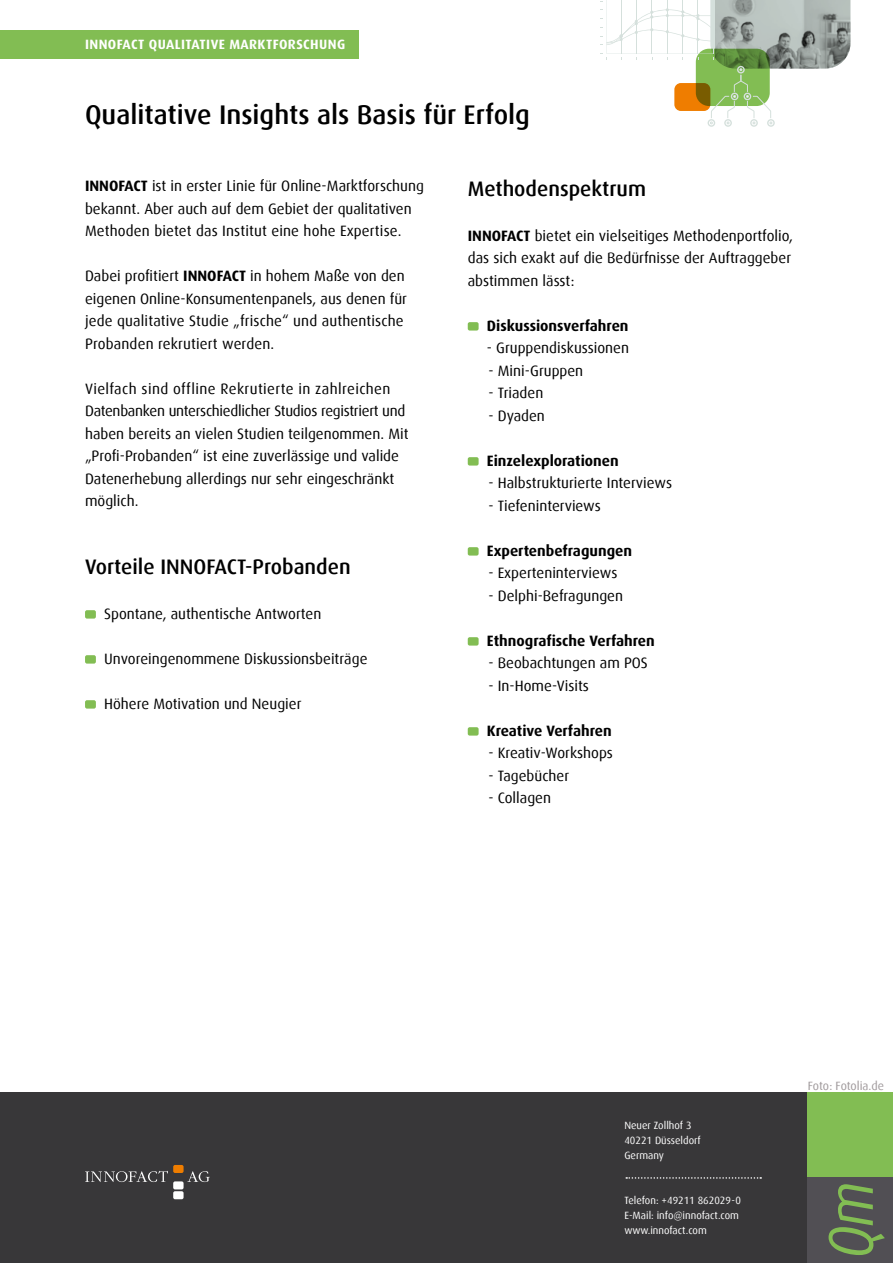
<style>
.page{position:relative;width:893px;height:1263px;background:#fff}
.page>*{position:absolute;margin:0;border:0;box-sizing:border-box;transform-origin:0 0}
.t1{font:italic 63.45px "Dax";color:#82bd53;scale:.84 1}
.t2{font:500 27px "Dax";color:#000}
.t3{font:500 21px "Dax";color:#000}
.t4{font:15px/22.5px "Dax";color:#000}
.t5{font:700 15px "Dax";color:#000}
.t6{font:700 13.5px "Dax";letter-spacing:.03em;color:#fff}
.t7{font:12px "Dax";letter-spacing:-.005em;color:#a09a9c}
.t8{font:10.5px/15px "Dax";color:#fff}
.s1{font-weight:700}
</style>
<div class="page">
<div style="left:85px;top:610px;width:11px;height:9px;background:#82bd53;border-radius:2px"></div>
<div style="left:85px;top:655px;width:11px;height:9px;background:#82bd53;border-radius:2px"></div>
<div style="left:85px;top:700px;width:11px;height:9px;background:#82bd53;border-radius:2px"></div>
<div style="left:468px;top:322px;width:11px;height:9px;background:#82bd53;border-radius:2px"></div>
<div style="left:468px;top:457px;width:11px;height:9px;background:#82bd53;border-radius:2px"></div>
<div style="left:468px;top:547px;width:11px;height:9px;background:#82bd53;border-radius:2px"></div>
<div style="left:468px;top:637px;width:11px;height:9px;background:#82bd53;border-radius:2px"></div>
<div style="left:468px;top:727px;width:11px;height:9px;background:#82bd53;border-radius:2px"></div>
<svg style="left:600px;top:0;width:250px;height:127px"></svg>
<div style="left:0;top:1093px;width:893px;height:170px;background:#383739"></div>
<div style="left:0;top:31px;width:359px;height:28px;background:#82bd53"></div>
<div style="left:808px;top:1093px;width:85px;height:170px;background:#82bd53"></div>
<svg style="left:85px;top:1171px;width:83px;height:11px"></svg>
<div style="left:173px;top:1165px;width:11px;height:8px;background:#ef7d00;border-radius:2px"></div>
<div style="left:173px;top:1181px;width:11px;height:8px;background:#fff;border-radius:2px"></div>
<div style="left:173px;top:1191px;width:11px;height:8px;background:#fff;border-radius:2px"></div>
<svg style="left:187px;top:1171px;width:23px;height:11px"></svg>
<div style="left:808px;top:1178px;width:85px;height:85px;background:#514f54"></div>
<svg style="left:626px;top:1177px;width:135px;height:2px"></svg>
<p class="t6" style="left:85px;top:37px;width:262px">INNOFACT QUALITATIVE MARKTFORSCHUNG</p>
<h2 class="t2" style="left:85px;top:99px;width:446px">Qualitative Insights als Basis für Erfolg</h2>
<p class="t4" style="left:85px;top:175px;width:340px"><span class="s1">INNOFACT</span> ist in erster Linie für Online-Marktforschung bekannt. Aber auch auf dem Gebiet der qualitativen<br>Methoden bietet das Institut eine hohe Expertise.</p>
<p class="t4" style="left:85px;top:265px;width:324px">Dabei profitiert <span class="s1">INNOFACT</span> in hohem Maße von den eigenen Online-Konsumentenpanels, aus denen für jede qualitative Studie „frische“ und authentische Probanden rekrutiert werden.</p>
<p class="t4" style="left:85px;top:377px;width:325px">Vielfach sind offline Rekrutierte in zahlreichen Datenbanken unterschiedlicher Studios registriert und haben bereits an vielen Studien teilgenommen. Mit „Profi-Probanden“ ist eine zuverlässige und valide Datenerhebung allerdings nur sehr eingeschränkt möglich.</p>
<h3 class="t3" style="left:85px;top:555px;width:267px">Vorteile INNOFACT-Probanden</h3>
<p class="t4" style="left:104px;top:602px;width:219px">Spontane, authentische Antworten</p>
<p class="t4" style="left:104px;top:647px;width:265px">Unvoreingenommene Diskussionsbeiträge</p>
<p class="t4" style="left:104px;top:692px;width:199px">Höhere Motivation und Neugier</p>
<h3 class="t3" style="left:468px;top:177px;width:180px">Methodenspektrum</h3>
<p class="t4" style="left:468px;top:224px;width:327px;text-align:justify"><span class="s1">INNOFACT</span> bietet ein vielseitiges Methodenportfolio, das sich exakt auf die Bedürfnisse der Auftraggeber abstimmen lässt:</p>
<p class="t5" style="left:487px;top:317px;width:143px">Diskussionsverfahren</p>
<p class="t4" style="left:487px;top:337px;width:144px">- Gruppendiskussionen</p>
<p class="t4" style="left:488px;top:359px;width:96px">- Mini-Gruppen</p>
<p class="t4" style="left:488px;top:382px;width:56px">- Triaden</p>
<p class="t4" style="left:488px;top:404px;width:58px">- Dyaden</p>
<p class="t5" style="left:487px;top:452px;width:133px">Einzelexplorationen</p>
<p class="t4" style="left:488px;top:472px;width:185px">- Halbstrukturierte Interviews</p>
<p class="t4" style="left:488px;top:494px;width:114px">- Tiefeninterviews</p>
<p class="t5" style="left:487px;top:542px;width:147px">Expertenbefragungen</p>
<p class="t4" style="left:488px;top:562px;width:131px">- Experteninterviews</p>
<p class="t4" style="left:488px;top:584px;width:136px">- Delphi-Befragungen</p>
<p class="t5" style="left:487px;top:632px;width:169px">Ethnografische Verfahren</p>
<p class="t4" style="left:488px;top:652px;width:161px">- Beobachtungen am POS</p>
<p class="t4" style="left:488px;top:674px;width:102px">- In-Home-Visits</p>
<p class="t5" style="left:487px;top:722px;width:126px">Kreative Verfahren</p>
<p class="t4" style="left:488px;top:742px;width:126px">- Kreativ-Workshops</p>
<p class="t4" style="left:488px;top:764px;width:82px">- Tagebücher</p>
<p class="t4" style="left:488px;top:787px;width:64px">- Collagen</p>
<p class="t8" style="left:624px;top:1118px;width:78px">Neuer Zollhof 3<br>40221 Düsseldorf<br>Germany</p>
<p class="t8" style="left:624px;top:1193px;width:118px">Telefon: +49211 862029-0<br>E-Mail: info@innofact.com www.innofact.com</p>
<p class="t7" style="left:808px;top:1079px;width:78px">Foto: Fotolia.de</p>
<h1 class="t1" style="left:816px;top:1258px;width:92px;rotate:-90deg">Qm</h1>
</div>
